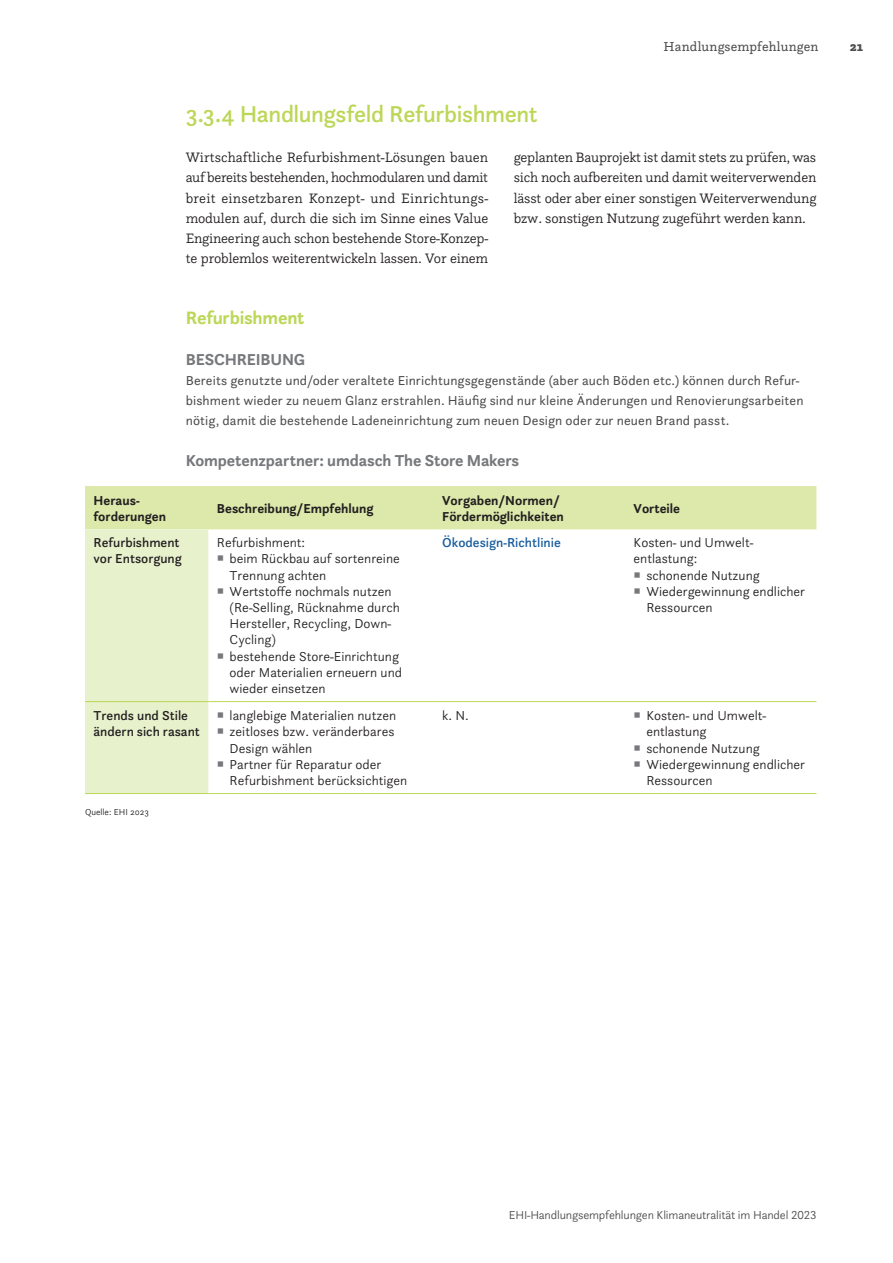
<style>
.page{position:relative;width:893px;height:1263px;background:#fff}
.page>*{position:absolute;margin:0;border:0;box-sizing:border-box;transform-origin:0 0}
.LF_Subline_Kapitel_1{font:500 24px "Questa Sans";letter-spacing:-.015em;color:#bcd757}
.LF_Handlungfeld_Tabe{font:700 18.75px "Questa Sans";letter-spacing:-.015em;color:#bcd757}
.Zwiti_Absatz_Studie{font:700 16.5px "Questa Sans";letter-spacing:-.01em;color:#76787b}
.Fliesstext_ersterAbs{font:300 14.25px/20.2px "Questa Slab";letter-spacing:-.01em;color:#231f20;text-align:justify}
.LF_Tabelle_Text_link{font:300 13.5px/16.2px "Questa Sans";color:#231f20}
.LF_Abbildung_Subline{font:13.5px/20.2px "Questa Sans";letter-spacing:.01em;color:#4b4c4d}
.LF_Tabelle_Text_link-2{font:700 13.5px/16.2px "Questa Sans";color:#231f20}
.LF_Tabelle_Text_link-3{font:500 13.5px/16.2px "Questa Sans";color:#231f20}
.t1{font:13.5px "Questa Slab";letter-spacing:.01em;color:#4b4c4d}
.LF_Tabelle_Text_link-4{font:500 13.5px "Questa Sans";color:#175d9e}
.t2{font:900 13.5px "Questa Slab";color:#4b4c4d}
.t3{font:300 12px "Questa Sans";letter-spacing:-.01em;color:#4b4c4d}
.Foto_Grafik_Quelle_r{font:300 9px "Questa Sans";color:#231f20}
</style>
<div class="page">
<hr style="left:85px;top:793px;width:123px;height:1px;background:#bcd757">
<hr style="left:208px;top:793px;width:226px;height:1px;background:#bcd757">
<hr style="left:434px;top:793px;width:191px;height:1px;background:#bcd757">
<hr style="left:625px;top:793px;width:191px;height:1px;background:#bcd757">
<svg style="left:85px;top:486px;width:731px;height:307px"></svg>
<p class="t1" style="left:663px;top:38px;width:156px">Handlungsempfehlungen</p>
<p class="t2" style="left:850px;top:37px;width:15px">21</p>
<p class="LF_Subline_Kapitel_1" style="left:186px;top:98px;width:354px">3.3.4 Handlungsfeld Refurbishment</p>
<p class="Fliesstext_ersterAbs" style="left:186px;top:147px;width:304px">Wirtschaftliche Refurbishment-Lösungen bauen auf bereits bestehenden, hochmodularen und damit breit einsetzbaren Konzept- und Einrichtungs&shy;modulen auf, durch die sich im Sinne eines Value Engineering auch schon bestehende Store-Konzep&shy;te problemlos weiterentwickeln lassen. Vor einem</p>
<p class="Fliesstext_ersterAbs" style="left:514px;top:147px;width:304px">geplanten Bauprojekt ist damit stets zu prüfen, was sich noch aufbereiten und damit weiterverwenden lässt oder aber einer sonstigen Weiterverwendung bzw. sonstigen Nutzung zugeführt werden kann.</p>
<p class="LF_Handlungfeld_Tabe" style="left:186px;top:306px;width:120px">Refurbishment</p>
<p class="Zwiti_Absatz_Studie" style="left:186px;top:348px;width:121px">BESCHREIBUNG</p>
<p class="LF_Abbildung_Subline" style="left:186px;top:370px;width:619px">Bereits genutzte und/oder veraltete Einrichtungsgegenstände (aber auch Böden etc.) können durch Refur&shy;bishment wieder zu neuem Glanz erstrahlen. Häufig sind nur kleine Änderungen und Renovierungsarbeiten nötig, damit die bestehende Ladeneinrichtung zum neuen Design oder zur neuen Brand passt.</p>
<p class="Zwiti_Absatz_Studie" style="left:186px;top:450px;width:335px">Kompetenzpartner: umdasch The Store Makers</p>
<p class="LF_Tabelle_Text_link-2" style="left:94px;top:492px;width:74px">Heraus&shy;forderungen</p>
<p class="LF_Tabelle_Text_link-2" style="left:217px;top:500px;width:158px">Beschreibung/Empfehlung</p>
<p class="LF_Tabelle_Text_link-2" style="left:442px;top:492px;width:123px">Vorgaben/Normen/<br>Fördermöglichkeiten</p>
<p class="LF_Tabelle_Text_link-2" style="left:634px;top:500px;width:48px">Vorteile</p>
<p class="LF_Tabelle_Text_link-3" style="left:94px;top:534px;width:90px">Refurbishment vor Entsorgung</p>
<p class="LF_Tabelle_Text_link" style="left:217px;top:534px;width:90px">Refurbishment:</p>
<p class="LF_Tabelle_Text_link-4" style="left:442px;top:534px;width:120px">Ökodesign-Richtlinie</p>
<p class="LF_Tabelle_Text_link" style="left:634px;top:534px;width:121px">Kosten- und Umwelt&shy;entlastung:</p>
<p class="LF_Tabelle_Text_link" style="left:646px;top:567px;width:115px">schonende Nutzung</p>
<p class="LF_Tabelle_Text_link" style="left:646px;top:583px;width:160px">Wiedergewinnung endlicher<br>Ressourcen</p>
<p class="LF_Tabelle_Text_link" style="left:230px;top:550px;width:172px">beim Rückbau auf sortenreine<br>Trennung achten</p>
<p class="LF_Tabelle_Text_link" style="left:230px;top:583px;width:172px">Wertstoffe nochmals nutzen (Re-Selling, Rücknahme durch<br>Hersteller, Recycling, Down-<br>Cycling)</p>
<p class="LF_Tabelle_Text_link" style="left:230px;top:648px;width:174px">bestehende Store-Einrichtung oder Materialien erneuern und wieder einsetzen</p>
<p class="LF_Tabelle_Text_link-3" style="left:94px;top:707px;width:108px">Trends und Stile ändern sich rasant</p>
<p class="LF_Tabelle_Text_link" style="left:230px;top:707px;width:168px">langlebige Materialien nutzen</p>
<p class="LF_Tabelle_Text_link" style="left:230px;top:723px;width:166px">zeitloses bzw. veränderbares<br>Design wählen</p>
<p class="LF_Tabelle_Text_link" style="left:230px;top:756px;width:179px">Partner für Reparatur oder<br>Refurbishment berücksichtigen</p>
<p class="Foto_Grafik_Quelle_r" style="left:85px;top:806px;width:66px">Quelle: EHI 2023</p>
<p class="LF_Tabelle_Text_link" style="left:442px;top:707px;width:28px">k. N.</p>
<p class="LF_Tabelle_Text_link" style="left:646px;top:707px;width:121px">Kosten- und Umwelt&shy;entlastung</p>
<p class="LF_Tabelle_Text_link" style="left:646px;top:740px;width:115px">schonende Nutzung</p>
<p class="LF_Tabelle_Text_link" style="left:646px;top:756px;width:160px">Wiedergewinnung endlicher<br>Ressourcen</p>
<p class="t3" style="left:509px;top:1207px;width:309px">EHI-Handlungsempfehlungen Klimaneutralität im Handel 2023</p>
</div>
